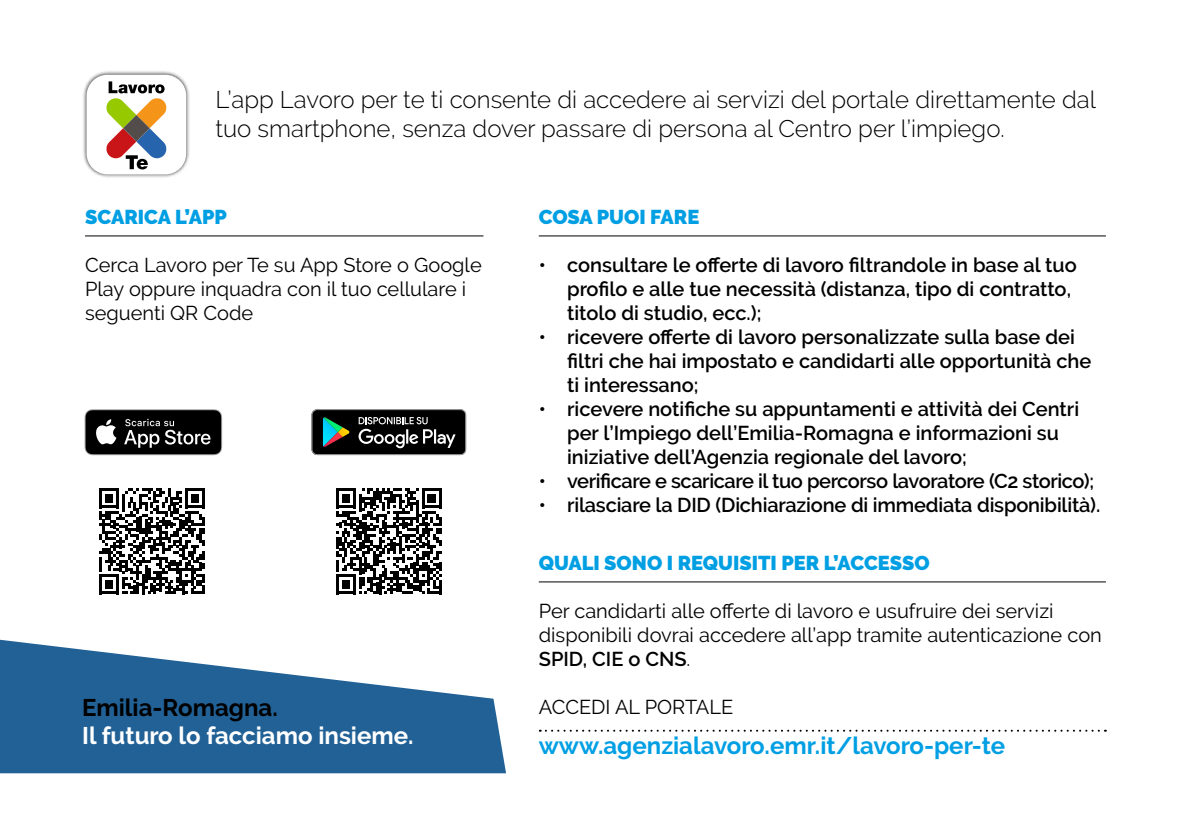
<style>
.page{position:relative;width:1191px;height:840px;background:#fff}
.page>*{position:absolute;margin:0;border:0;box-sizing:border-box;transform-origin:0 0}
.t1{font:300 24px/28.8px "Raleway";color:#000}
.t2{font:700 24px "Raleway";color:#009fe3}
.t3{font:700 24px "Raleway";color:#fff}
.t4{font:700 24px "Raleway";color:#000}
.t5{font:600 20px/24px "Raleway";color:#000}
.t6{font:20px/24px "Raleway";color:#000}
.t7{font:600 20px "Raleway";letter-spacing:-.02em;color:#000}
.t8{font:900 20px "Raleway";color:#009fe3}
.s1{font-weight:600}
</style>
<div class="page">
<hr style="left:85px;top:235px;width:398px;height:1px;background:#000">
<hr style="left:539px;top:235px;width:567px;height:1px;background:#000">
<hr style="left:539px;top:581px;width:567px;height:1px;background:#000">
<svg style="left:540px;top:729px;width:566px;height:2px"></svg>
<svg style="left:0;top:639px;width:506px;height:133px;fill:#216196"></svg>
<svg style="left:99px;top:488px;width:106px;height:106px"></svg>
<svg style="left:336px;top:488px;width:106px;height:106px"></svg>
<hr style="left:439px;top:579px;width:3px;height:15px;background:#000">
<svg style="left:311px;top:409px;width:155px;height:46px"></svg>
<svg style="left:85px;top:409px;width:137px;height:46px"></svg>
<div style="left:82px;top:70px;width:108px;height:108px;background:#000;opacity:.75"></div>
<div style="left:87px;top:75px;width:99px;height:99px;background:#fff;border-radius:21px"></div>
<svg style="left:106px;top:81px;width:61px;height:88px"></svg>
<p class="t1" style="left:215px;top:85px;width:882px">L’app Lavoro per te ti consente di accedere ai servizi del portale direttamente dal tuo smartphone, senza dover passare di persona al Centro per l’impiego.</p>
<p class="t8" style="left:85px;top:205px;width:143px">SCARICA L’APP</p>
<p class="t6" style="left:85px;top:253px;width:398px">Cerca Lavoro per Te su App Store o Google<br>Play oppure inquadra con il tuo cellulare i seguenti QR Code</p>
<p class="t4" style="left:82px;top:693px;width:197px">Emilia-Romagna.</p>
<p class="t3" style="left:82px;top:721px;width:333px">Il futuro lo facciamo insieme.</p>
<p class="t8" style="left:539px;top:205px;width:162px">COSA PUOI FARE</p>
<p class="t5" style="left:567px;top:253px;width:511px;text-indent:-28px">• consultare le offerte di lavoro filtrandole in base al tuo profilo e alle tue necessità (distanza, tipo di contratto, titolo di studio, ecc.);</p>
<p class="t5" style="left:567px;top:325px;width:526px;text-indent:-28px">• ricevere offerte di lavoro personalizzate sulla base dei filtri che hai impostato e candidarti alle opportunità che ti interessano;</p>
<p class="t5" style="left:567px;top:397px;width:513px;text-indent:-28px">• ricevere notifiche su appuntamenti e attività dei Centri per l’Impiego dell’Emilia-Romagna e informazioni su iniziative dell’Agenzia regionale del lavoro;</p>
<p class="t7" style="left:539px;top:469px;width:557px">• verificare e scaricare il tuo percorso lavoratore (C2 storico);</p>
<p class="t5" style="left:539px;top:493px;width:563px">• rilasciare la DID (Dichiarazione di immediata disponibilità).</p>
<p class="t8" style="left:539px;top:551px;width:392px">QUALI SONO I REQUISITI PER L’ACCESSO</p>
<p class="t6" style="left:539px;top:598px;width:564px">Per candidarti alle offerte di lavoro e usufruire dei servizi disponibili dovrai accedere all’app tramite autenticazione con<br><span class="s1">SPID, CIE o CNS</span>.</p>
<p class="t6" style="left:539px;top:694px;width:196px">ACCEDI AL PORTALE</p>
<p class="t2" style="left:539px;top:731px;width:468px">www.agenzialavoro.emr.it/lavoro-per-te</p>
</div>
